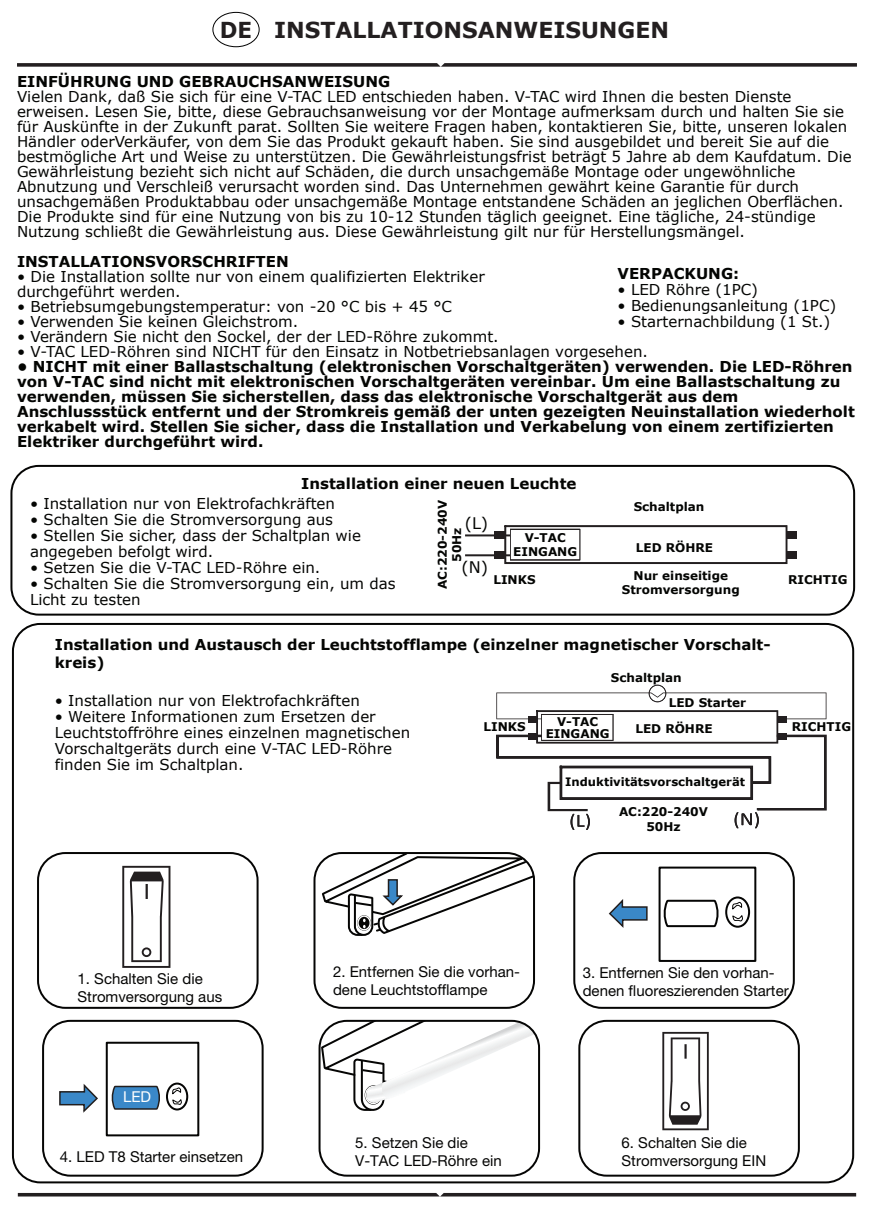
<style>
.page{position:relative;width:874px;height:1225px;background:#fff}
.page>*{position:absolute;margin:0;border:0;box-sizing:border-box;transform-origin:0 0}
.t1{font:700 22px "Verdana";color:#231f20}
.t2{font:16px "Verdana";color:#040503}
.t3{font:15px/15px "Verdana";color:#040503}
.t4{font:700 15px/15px "Verdana";color:#040503}
.t5{font:15px/18px "Helvetica Neue LT Pro";color:#050504}
.t6{font:15px "Helvetica Neue LT Pro";color:#fff}
.t7{font:700 12px/14.4px "Verdana";color:#040503;text-align:center}
.t8{font:700 11.6px "Verdana";color:#040503}
</style>
<div class="page">
<svg style="left:17px;top:63px;width:839px;height:4px"></svg>
<hr style="left:18px;top:1193px;width:837px;height:3px;background:#231f20">
<div style="left:37px;top:852px;width:221px;height:156px;border:2px solid #050504;border-radius:27px"></div>
<div style="left:313px;top:852px;width:221px;height:156px;border:2px solid #050504;border-radius:27px"></div>
<div style="left:573px;top:852px;width:221px;height:156px;border:2px solid #050504;border-radius:27px"></div>
<svg style="left:122px;top:866px;width:48px;height:102px"></svg>
<svg style="left:319px;top:852px;width:216px;height:85px"></svg>
<div style="left:724px;top:896px;width:25px;height:31px;border:2px solid #050504;border-radius:50%"></div>
<svg style="left:731px;top:901px;width:12px;height:20px"></svg>
<svg style="left:663px;top:899px;width:56px;height:29px"></svg>
<div style="left:658px;top:866px;width:98px;height:96px;border:2px solid #050504"></div>
<svg style="left:608px;top:899px;width:40px;height:29px"></svg>
<div style="left:42px;top:1020px;width:221px;height:156px;border:2px solid #050504;border-radius:27px"></div>
<svg style="left:321px;top:1022px;width:214px;height:89px"></svg>
<div style="left:318px;top:1020px;width:222px;height:156px;border:2px solid #050504;border-radius:27px"></div>
<div style="left:578px;top:1020px;width:221px;height:156px;border:2px solid #050504;border-radius:27px"></div>
<svg style="left:662px;top:1032px;width:46px;height:98px"></svg>
<div style="left:166px;top:1082px;width:22px;height:28px;border:2px solid #050504;border-radius:50%"></div>
<svg style="left:172px;top:1087px;width:10px;height:18px"></svg>
<svg style="left:111px;top:1085px;width:49px;height:25px"></svg>
<div style="left:106px;top:1041px;width:93px;height:95px;border:2px solid #050504"></div>
<svg style="left:59px;top:1084px;width:39px;height:29px"></svg>
<svg style="left:496px;top:685px;width:331px;height:145px"></svg>
<svg style="left:504px;top:525px;width:283px;height:39px"></svg>
<div style="left:494px;top:531px;width:11px;height:8px;background:#231f20"></div>
<div style="left:494px;top:551px;width:11px;height:8px;background:#231f20"></div>
<div style="left:786px;top:531px;width:10px;height:8px;background:#231f20"></div>
<div style="left:786px;top:551px;width:10px;height:8px;background:#231f20"></div>
<hr style="left:465px;top:534px;width:44px;height:2px;background:#231f20">
<hr style="left:465px;top:554px;width:44px;height:2px;background:#231f20">
<div style="left:10px;top:465px;width:844px;height:150px;border:2px solid #050504;border-radius:27px"></div>
<div style="left:212px;top:12px;width:47px;height:35px;border:1px solid #000;border-radius:50%"></div>
<h1 class="t1" style="left:220px;top:14px;width:450px">DE INSTALLATIONSANWEISUNGEN</h1>
<p class="t4" style="left:17px;top:74px;width:374px">EINFÜHRUNG UND GEBRAUCHSANWEISUNG</p>
<p class="t3" style="left:17px;top:89px;width:835px">Vielen Dank, daß Sie sich für eine V-TAC LED entschieden haben. V-TAC wird Ihnen die besten Dienste erweisen. Lesen Sie, bitte, diese Gebrauchsanweisung vor der Montage aufmerksam durch und halten Sie sie für Auskünfte in der Zukunft parat. Sollten Sie weitere Fragen haben, kontaktieren Sie, bitte, unseren lokalen Händler oderVerkäufer, von dem Sie das Produkt gekauft haben. Sie sind ausgebildet und bereit Sie auf die bestmögliche Art und Weise zu unterstützen. Die Gewährleistungsfrist beträgt 5 Jahre ab dem Kaufdatum. Die Gewährleistung bezieht sich nicht auf Schäden, die durch unsachgemäße Montage oder ungewöhnliche Abnutzung und Verschleiß verursacht worden sind. Das Unternehmen gewährt keine Garantie für durch unsachgemäßen Produktabbau oder unsachgemäße Montage entstandene Schäden an jeglichen Oberflächen.<br>Die Produkte sind für eine Nutzung von bis zu 10-12 Stunden täglich geeignet. Eine tägliche, 24-stündige Nutzung schließt die Gewährleistung aus. Diese Gewährleistung gilt nur für Herstellungsmängel.</p>
<p class="t4" style="left:17px;top:254px;width:273px">INSTALLATIONSVORSCHRIFTEN</p>
<p class="t3" style="left:17px;top:269px;width:469px">• Die Installation sollte nur von einem qualifizierten Elektriker durchgeführt werden.</p>
<p class="t3" style="left:17px;top:299px;width:436px">• Betriebsumgebungstemperatur: von -20 °C bis + 45 °C</p>
<p class="t3" style="left:17px;top:314px;width:283px">• Verwenden Sie keinen Gleichstrom.</p>
<p class="t3" style="left:17px;top:329px;width:483px">• Verändern Sie nicht den Sockel, der der LED-Röhre zukommt.</p>
<p class="t3" style="left:17px;top:344px;width:632px">• V-TAC LED-Röhren sind NICHT für den Einsatz in Notbetriebsanlagen vorgesehen.</p>
<p class="t4" style="left:17px;top:359px;width:839px">• NICHT mit einer Ballastschaltung (elektronischen Vorschaltgeräten) verwenden. Die LED-Röhren von V-TAC sind nicht mit elektronischen Vorschaltgeräten vereinbar. Um eine Ballastschaltung zu verwenden, müssen Sie sicherstellen, dass das elektronische Vorschaltgerät aus dem Anschlussstück entfernt und der Stromkreis gemäß der unten gezeigten Neuinstallation wiederholt verkabelt wird. Stellen Sie sicher, dass die Installation und Verkabelung von einem zertifizierten Elektriker durchgeführt wird.</p>
<p class="t4" style="left:617px;top:265px;width:123px">VERPACKUNG:</p>
<p class="t3" style="left:617px;top:281px;width:142px">• LED Röhre (1PC)</p>
<p class="t3" style="left:617px;top:297px;width:220px">• Bedienungsanleitung (1PC)</p>
<p class="t3" style="left:617px;top:313px;width:214px">• Starternachbildung (1 St.)</p>
<p class="t4" style="left:301px;top:475px;width:276px">Installation einer neuen Leuchte</p>
<p class="t3" style="left:30px;top:495px;width:306px">• Installation nur von Elektrofachkräften</p>
<p class="t3" style="left:30px;top:511px;width:304px">• Schalten Sie die Stromversorgung aus</p>
<p class="t3" style="left:30px;top:527px;width:332px;line-height:16px">• Stellen Sie sicher, dass der Schaltplan wie angegeben befolgt wird.</p>
<p class="t3" style="left:30px;top:559px;width:292px">• Setzen Sie die V-TAC LED-Röhre ein.</p>
<p class="t3" style="left:30px;top:575px;width:367px;line-height:16px">• Schalten Sie die Stromversorgung ein, um das<br>Licht zu testen</p>
<p class="t7" style="left:434px;top:589px;width:90px;rotate:-90deg">AC:220-240V<br>50Hz</p>
<p class="t2" style="left:464px;top:512px;width:25px">(L)</p>
<p class="t2" style="left:461px;top:556px;width:28px">(N)</p>
<p class="t7" style="left:513px;top:530px;width:65px">V-TAC<br>EINGANG</p>
<p class="t7" style="left:493px;top:572px;width:44px">LINKS</p>
<p class="t7" style="left:633px;top:499px;width:72px">Schaltplan</p>
<p class="t7" style="left:635px;top:540px;width:79px">LED RÖHRE</p>
<p class="t7" style="left:621px;top:568px;width:119px">Nur einseitige<br>Stromversorgung</p>
<p class="t4" style="left:55px;top:635px;width:717px;line-height:18px">Installation und Austausch der Leuchtstofflampe (einzelner magnetischer Vorschalt&shy;kreis)</p>
<p class="t3" style="left:55px;top:692px;width:306px">• Installation nur von Elektrofachkräften</p>
<p class="t3" style="left:55px;top:708px;width:357px;line-height:16px">• Weitere Informationen zum Ersetzen der Leuchtstoffröhre eines einzelnen magnetischen Vorschaltgeräts durch eine V-TAC LED-Röhre finden Sie im Schaltplan.</p>
<p class="t7" style="left:483px;top:719px;width:44px">LINKS</p>
<p class="t7" style="left:610px;top:670px;width:72px">Schaltplan</p>
<p class="t7" style="left:635px;top:721px;width:79px">LED RÖHRE</p>
<p class="t7" style="left:668px;top:695px;width:79px">LED Starter</p>
<p class="t7" style="left:545px;top:715px;width:65px;line-height:12px">V-TAC<br>EINGANG</p>
<p class="t8" style="left:565px;top:774px;width:181px">Induktivitätsvorschaltgerät</p>
<p class="t7" style="left:618px;top:804px;width:90px">AC:220-240V<br>50Hz</p>
<p class="t7" style="left:787px;top:572px;width:61px">RICHTIG</p>
<p class="t7" style="left:791px;top:719px;width:61px">RICHTIG</p>
<p class="t5" style="left:78px;top:969px;width:146px">1. Schalten Sie die<br>Stromversorgung aus</p>
<p class="t5" style="left:333px;top:962px;width:188px">2. Entfernen Sie die vorhan&shy;dene Leuchtstofflampe</p>
<p class="t5" style="left:582px;top:963px;width:207px">3. Entfernen Sie den vorhan&shy;denen fluoreszierenden Starter</p>
<p class="t6" style="left:123px;top:1087px;width:30px">LED</p>
<p class="t5" style="left:60px;top:1147px;width:185px">4. LED T8 Starter einsetzen</p>
<p class="t5" style="left:355px;top:1133px;width:148px">5. Setzen Sie die<br>V-TAC LED-Röhre ein</p>
<p class="t5" style="left:621px;top:1133px;width:146px">6. Schalten Sie die<br>Stromversorgung EIN</p>
</div>
